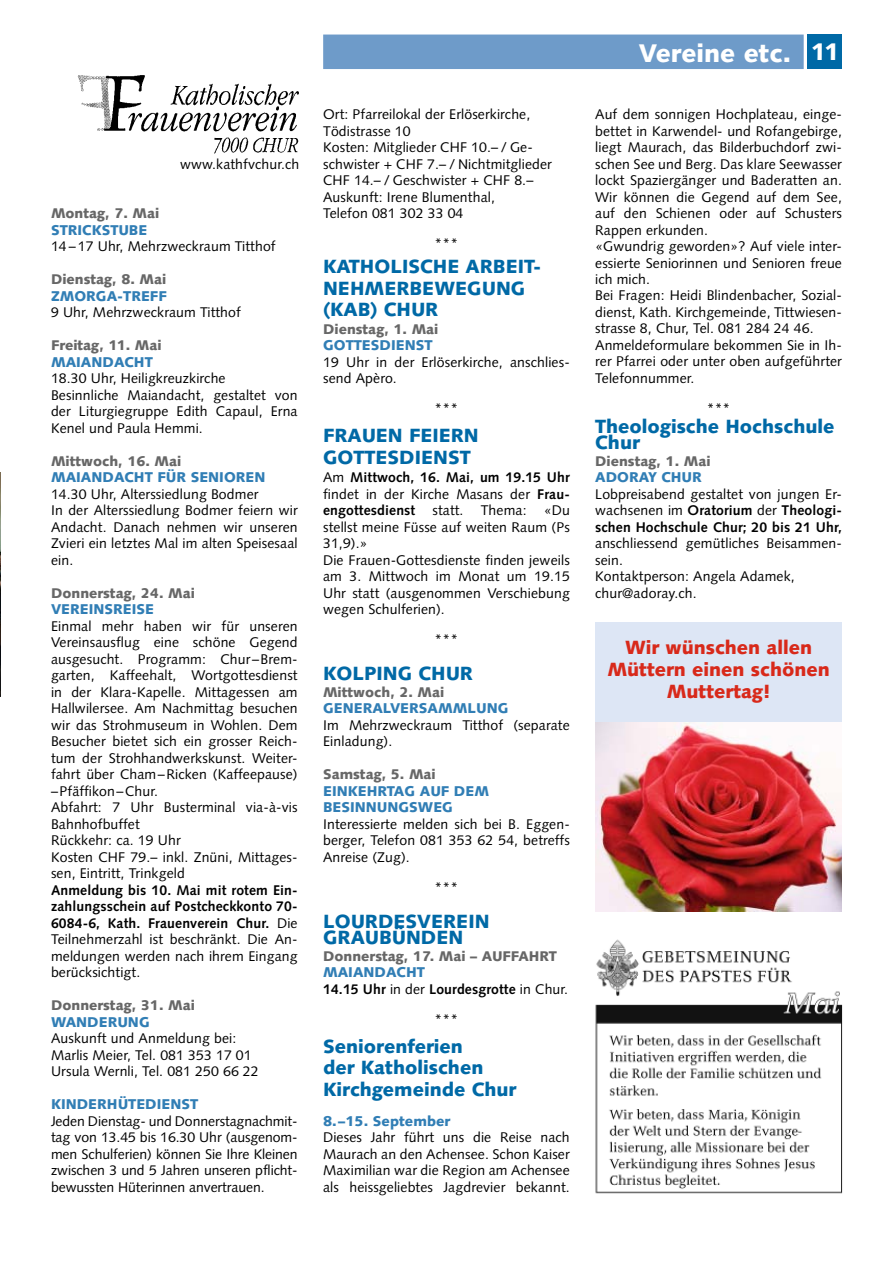
<style>
.page{position:relative;width:893px;height:1263px;background:#fff}
.page>*{position:absolute;margin:0;border:0;box-sizing:border-box;transform-origin:0 0}
.t1{font:900 25.5px "Syntax";color:#fff}
.t2{font:900 19.2px/21.8px "Syntax";color:#0069a6}
.t3{font:900 19.2px/21.8px "Syntax";color:#d8291a;text-align:center}
.t4{font:14.1px/16.5px "Syntax";letter-spacing:.01em;color:#000}
.t5{font:700 14.1px/16.5px "Syntax";letter-spacing:.01em;color:#000;text-align:justify}
.t6{font:900 14.1px/16.5px "Syntax";color:#317eb5}
.t7{font:900 14.1px "Syntax";color:#676767}
.s1{font-weight:400}
.s2{font-weight:700}
.s3{font-weight:900;color:#317eb5}
.s4{font-size:24px}
</style>
<div class="page">
<div style="left:808px;top:35px;width:34px;height:34px;background:#0069a6"></div>
<div style="left:595px;top:622px;width:247px;height:289px;background:#dde6f5"></div>
<div style="left:323px;top:35px;width:481px;height:34px;background:#6e9bc9"></div>
<img style="left:77px;top:75px;width:222px;height:79px">
<img style="left:0;top:473px;width:1px;height:224px">
<img style="left:595px;top:939px;width:248px;height:255px">
<img style="left:595px;top:722px;width:247px;height:189px">
<p class="t4" style="left:180px;top:155px;width:121px">www.kathfvchur.ch</p>
<p class="t7" style="left:51px;top:205px;width:110px">Montag, 7. Mai</p>
<p class="t6" style="left:51px;top:221px;width:98px">STRICKSTUBE</p>
<p class="t4" style="left:51px;top:238px;width:226px">14 – 17 Uhr, Mehrzweckraum Titthof</p>
<p class="t7" style="left:51px;top:271px;width:117px">Dienstag, 8. Mai</p>
<p class="t6" style="left:51px;top:287px;width:117px">ZMORGA-TREFF</p>
<p class="t4" style="left:51px;top:304px;width:191px">9 Uhr, Mehrzweckraum Titthof</p>
<p class="t7" style="left:51px;top:337px;width:112px">Freitag, 11. Mai</p>
<p class="t6" style="left:51px;top:353px;width:103px">MAIANDACHT</p>
<p class="t4" style="left:51px;top:370px;width:248px">18.30 Uhr, Heiligkreuzkirche<br>Besinnliche Maiandacht, gestaltet von der Liturgiegruppe Edith Capaul, Erna Kenel und Paula Hemmi.</p>
<p class="t7" style="left:51px;top:452px;width:132px">Mittwoch, 16. Mai</p>
<p class="t6" style="left:51px;top:469px;width:216px">MAIANDACHT FÜR SENIOREN</p>
<p class="t4" style="left:51px;top:485px;width:248px">14.30 Uhr, Alterssiedlung Bodmer<br>In der Alterssiedlung Bodmer feiern wir<br>Andacht. Danach nehmen wir unseren<br>Zvieri ein letztes Mal im alten Speisesaal ein.</p>
<p class="t7" style="left:51px;top:584px;width:145px">Donnerstag, 24. Mai</p>
<p class="t6" style="left:51px;top:601px;width:105px">VEREINSREISE</p>
<p class="t4" style="left:51px;top:617px;width:248px">Einmal mehr haben wir für unseren Vereinsausflug eine schöne Gegend ausgesucht. Programm: Chur–Brem&shy;garten, Kaffeehalt, Wortgottesdienst in der Klara-Kapelle. Mittagessen am Hallwilersee. Am Nachmittag besuchen wir das Strohmuseum in Wohlen. Dem Besucher bietet sich ein grosser Reich&shy;tum der Strohhandwerkskunst. Weiter&shy;fahrt über Cham–Ricken (Kaffeepause) –Pfäffikon–Chur.<br>Abfahrt: 7 Uhr Busterminal via-à-vis Bahnhofbuffet<br>Rückkehr: ca. 19 Uhr<br>Kosten CHF 79.– inkl. Znüni, Mittages&shy;sen, Eintritt, Trinkgeld</p>
<p class="t5" style="left:51px;top:881px;width:248px">Anmeldung bis 10. Mai mit rotem Ein&shy;zahlungsschein auf Postcheckkonto 70- 6084-6, Kath. Frauenverein Chur. <span class="s1">Die Teilnehmerzahl ist beschränkt. Die An&shy;meldungen werden nach ihrem Eingang berücksichtigt.</span></p>
<p class="t7" style="left:51px;top:997px;width:145px">Donnerstag, 31. Mai</p>
<p class="t6" style="left:51px;top:1013px;width:100px">WANDERUNG</p>
<p class="t4" style="left:51px;top:1030px;width:209px">Auskunft und Anmeldung bei:<br>Marlis Meier, Tel. 081 353 17 01<br>Ursula Wernli, Tel. 081 250 66 22</p>
<p class="t6" style="left:51px;top:1096px;width:21px">Kinderhütedienst</p>
<p class="t4" style="left:51px;top:1112px;width:248px;text-align:justify">Jeden Dienstag- und Donnerstagnachmit&shy;tag von 13.45 bis 16.30 Uhr (ausgenom&shy;men Schulferien) können Sie Ihre Kleinen zwischen 3 und 5 Jahren unseren pflicht&shy;bewussten Hüterinnen anvertrauen.</p>
<p class="t4" style="left:323px;top:106px;width:230px">Ort: Pfarreilokal der Erlöserkirche,<br>Tödistrasse 10<br>Kosten: Mitglieder CHF 10.– / Ge&shy;schwister + CHF 7.– / Nichtmitglieder<br>CHF 14.– / Geschwister + CHF 8.–<br>Auskunft: Irene Blumenthal,<br>Telefon 081 302 33 04</p>
<p class="t4" style="left:435px;top:235px;width:25px">***</p>
<h2 class="t2" style="left:323px;top:255px;width:27px">Katholische</h2>
<h2 class="t2" style="left:466px;top:255px;width:25px">Arbeit-</h2>
<h2 class="t2" style="left:323px;top:277px;width:88px">nehmer-bewegung<br>(KAB) Chur</h2>
<p class="t7" style="left:323px;top:320px;width:117px">Dienstag, 1. Mai</p>
<p class="t6" style="left:323px;top:337px;width:111px">GOTTESDIENST</p>
<p class="t4" style="left:323px;top:353px;width:246px">19 Uhr in der Erlöserkirche, anschlies&shy;send Apèro.</p>
<p class="t4" style="left:435px;top:400px;width:25px">***</p>
<h2 class="t2" style="left:323px;top:425px;width:26px">Frauen</h2>
<h2 class="t2" style="left:409px;top:425px;width:13px">feiern</h2>
<h2 class="t2" style="left:323px;top:446px;width:28px">Gottesdienst</h2>
<p class="t4" style="left:323px;top:469px;width:248px">Am <span class="s2">Mittwoch, 16. Mai, um 19.15 Uhr </span>findet in der Kirche Masans der <span class="s2">Frau&shy;engottesdienst</span> statt. Thema: «Du stellst meine Füsse auf weiten Raum (Ps<br>31,9).»<br>Die Frauen-Gottesdienste finden jeweils am 3. Mittwoch im Monat um 19.15<br>Uhr statt (ausgenommen Verschiebung wegen Schulferien).</p>
<p class="t4" style="left:435px;top:631px;width:25px">***</p>
<h2 class="t2" style="left:323px;top:663px;width:151px">KOLPING CHUR</h2>
<p class="t7" style="left:323px;top:683px;width:123px">Mittwoch, 2. Mai</p>
<p class="t6" style="left:323px;top:700px;width:187px">GENERALVERSAMMLUNG</p>
<p class="t4" style="left:323px;top:716px;width:248px">Im Mehrzweckraum Titthof (separate<br>Einladung).</p>
<p class="t7" style="left:323px;top:766px;width:114px">Samstag, 5. Mai</p>
<p class="t6" style="left:323px;top:782px;width:167px">EINKEHRTAG AUF DEM<br>BESINNUNGSWEG</p>
<p class="t4" style="left:323px;top:815px;width:248px;text-align:justify">Interessierte melden sich bei B. Eggen&shy;berger, Telefon 081 353 62 54, betreffs Anreise (Zug).</p>
<p class="t4" style="left:435px;top:878px;width:25px">***</p>
<h2 class="t2" style="left:323px;top:913px;width:168px;line-height:16.5px">LOURDESVEREIN<br>GRAUBÜNDEN</h2>
<p class="t7" style="left:323px;top:947px;width:235px">Donnerstag, 17. Mai – AUFFAHRT</p>
<p class="t5" style="left:323px;top:964px;width:247px"><span class="s3">MAIANDACHT<br></span>14.15 Uhr <span class="s1">in der</span> Lourdesgrotte <span class="s1">in Chur.</span></p>
<p class="t4" style="left:435px;top:1010px;width:25px">***</p>
<h2 class="t2" style="left:323px;top:1035px;width:195px">Seniorenferien<br>der Katholischen<br>Kirchgemeinde Chur</h2>
<p class="t6" style="left:323px;top:1112px;width:129px">8.–15. September</p>
<p class="t4" style="left:323px;top:1129px;width:248px;text-align:justify">Dieses Jahr führt uns die Reise nach Maurach an den Achensee. Schon Kaiser Maximilian war die Region am Achensee als heissgeliebtes Jagdrevier bekannt.</p>
<h1 class="t1" style="left:639px;top:38px;width:202px">Vereine etc. <span class="s4">11</span></h1>
<p class="t4" style="left:595px;top:106px;width:248px">Auf dem sonnigen Hochplateau, einge&shy;bettet in Karwendel- und Rofangebirge, liegt Maurach, das Bilderbuchdorf zwi&shy;schen See und Berg. Das klare Seewasser lockt Spaziergänger und Baderatten an.<br>Wir können die Gegend auf dem See, auf den Schienen oder auf Schusters Rappen erkunden.<br>«Gwundrig geworden»? Auf viele inter&shy;essierte Seniorinnen und Senioren freue ich mich.<br>Bei Fragen: Heidi Blindenbacher, Sozial&shy;dienst, Kath. Kirchgemeinde, Tittwiesen&shy;strasse 8, Chur, Tel. 081 284 24 46.<br>Anmeldeformulare bekommen Sie in Ih&shy;rer Pfarrei oder unter oben aufgeführter Telefonnummer.</p>
<p class="t4" style="left:707px;top:400px;width:25px">***</p>
<h2 class="t2" style="left:595px;top:418px;width:241px;line-height:16.5px">Theologische Hochschule<br>Chur</h2>
<p class="t7" style="left:595px;top:452px;width:117px">Dienstag, 1. Mai</p>
<p class="t6" style="left:595px;top:469px;width:108px">ADORAY CHUR</p>
<p class="t5" style="left:595px;top:486px;width:248px"><span class="s1">Lobpreisabend gestaltet von jungen Er&shy;wachsenen im</span> Oratorium <span class="s1">der</span> Theologi&shy;schen Hochschule Chur; 20 bis 21 Uhr,</p>
<p class="t4" style="left:595px;top:535px;width:248px">anschliessend gemütliches Beisammen&shy;sein.<br>Kontaktperson: Angela Adamek, chur@adoray.ch.</p>
<h2 class="t3" style="left:607px;top:636px;width:224px">Wir wünschen allen<br>Müttern einen schönen<br>Muttertag!</h2>
</div>
